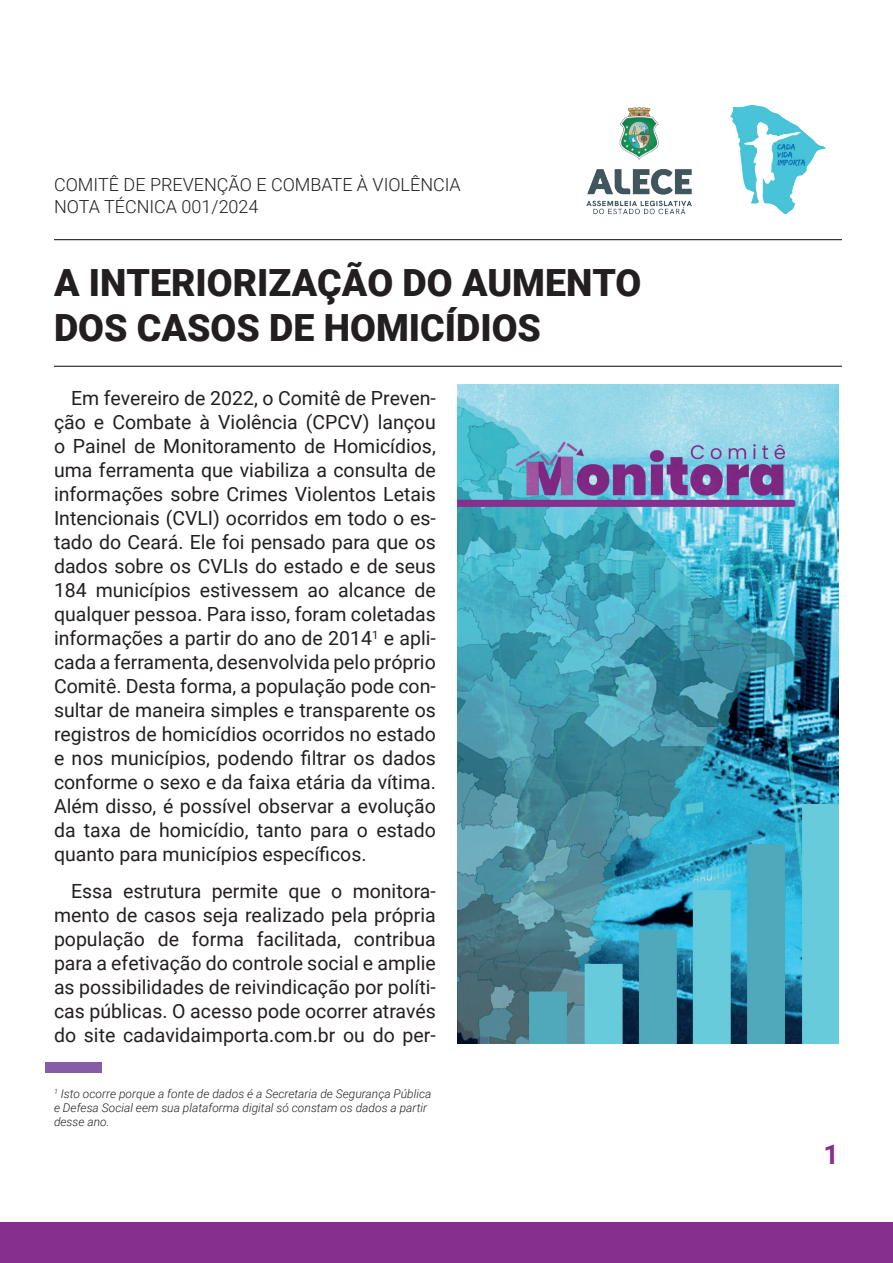
<style>
.page{position:relative;width:893px;height:1263px;background:#fff}
.page>*{position:absolute;margin:0;border:0;box-sizing:border-box;transform-origin:0 0}
.t1{font:900 37.5px/45px "Roboto";color:#231f20}
.t2{font:700 27px "Roboto";color:#872f8f}
.t3{font:19.5px/24px "Roboto";color:#231f20;text-align:justify}
.t4{font:300 18px/21.6px "Roboto";color:#231f20}
.t5{font:italic 300 12px/14.4px "Roboto";color:#231f20}
</style>
<div class="page">
<div style="left:0;top:1222px;width:893px;height:41px;background:#872f8e"></div>
<hr style="left:54px;top:239px;width:788px;height:1px;background:#231f20">
<hr style="left:54px;top:366px;width:788px;height:1px;background:#231f20">
<img style="left:730px;top:105px;width:96px;height:109px">
<img style="left:586px;top:107px;width:106px;height:108px">
<div style="left:46px;top:1062px;width:56px;height:10px;background:#865ca6"></div>
<img style="left:457px;top:385px;width:382px;height:659px">
<p class="t4" style="left:54px;top:173px;width:408px">COMITÊ DE PREVENÇÃO E COMBATE À VIOLÊNCIA<br>NOTA TÉCNICA 001/2024</p>
<h1 class="t1" style="left:54px;top:258px;width:589px">A INTERIORIZAÇÃO DO AUMENTO<br>DOS CASOS DE HOMICÍDIOS</h1>
<p class="t3" style="left:54px;top:386px;width:383px;text-indent:17px">Em fevereiro de 2022, o Comitê de Preven&shy;ção e Combate à Violência (CPCV) lançou o Painel de Monitoramento de Homicídios, uma ferramenta que viabiliza a consulta de informações sobre Crimes Violentos Letais Intencionais (CVLI) ocorridos em todo o es&shy;tado do Ceará. Ele foi pensado para que os dados sobre os CVLIs do estado e de seus 184 municípios estivessem ao alcance de qualquer pessoa. Para isso, foram coletadas informações a partir do ano de 2014<sup>1</sup> e apli&shy;cada a ferramenta, desenvolvida pelo próprio Comitê. Desta forma, a população pode con&shy;sultar de maneira simples e transparente os registros de homicídios ocorridos no estado e nos municípios, podendo filtrar os dados conforme o sexo e da faixa etária da vítima.<br>Além disso, é possível observar a evolução da taxa de homicídio, tanto para o estado quanto para municípios específicos.</p>
<p class="t3" style="left:54px;top:878px;width:383px;text-indent:17px">Essa estrutura permite que o monitora&shy;mento de casos seja realizado pela própria população de forma facilitada, contribua para a efetivação do controle social e amplie as possibilidades de reivindicação por políti&shy;cas públicas. O acesso pode ocorrer através do site cadavidaimporta.com.br ou do per-</p>
<p class="t5" style="left:54px;top:1086px;width:379px"><sup>1</sup> Isto ocorre porque a fonte de dados é a Secretaria de Segurança Pública e Defesa Social eem sua plataforma digital só constam os dados a partir desse ano.</p>
<h2 class="t2" style="left:824px;top:1135px;width:17px">1</h2>
</div>
